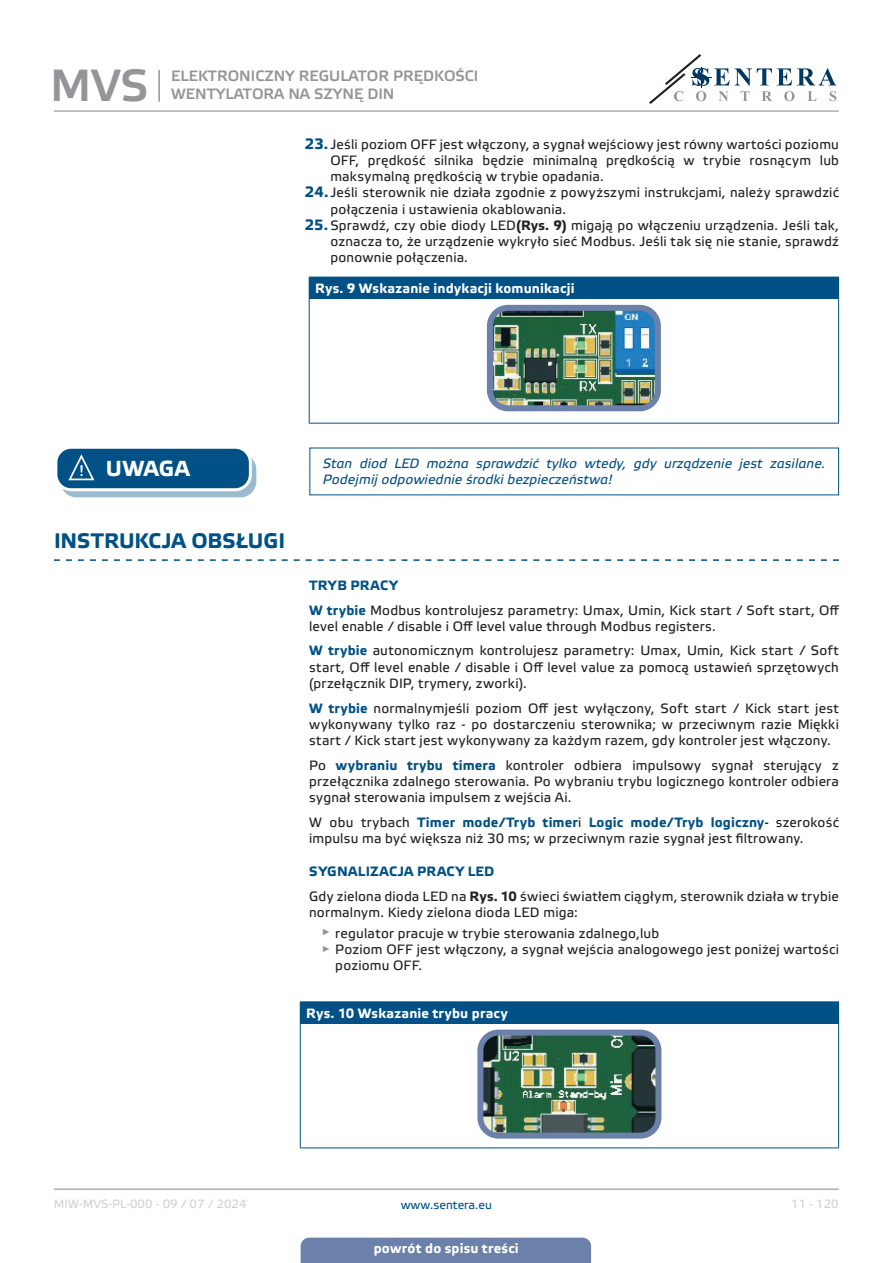
<style>
.page{position:relative;width:893px;height:1263px;background:#fff}
.page>*{position:absolute;margin:0;border:0;box-sizing:border-box;transform-origin:0 0}
.t1{font:45px "Etelka Medium Pro";color:#939598}
.t2{font:700 21.75px "Etelka Text Pro";letter-spacing:.005em;color:#fff}
.t3{font:700 21px "Etelka Text Pro";letter-spacing:-.005em;color:#015186}
.t4{font:15px/18px "Etelka Medium Pro";color:#939598}
.body{font:13.5px/16.2px "Etelka Text Pro";letter-spacing:.015em;color:#231f20;text-align:justify}
.attention{font:italic 13.5px/16.2px "Etelka Text Pro";letter-spacing:.01em;color:#015186}
.table_text{font:700 13.5px "Etelka Text Pro";letter-spacing:.015em;color:#fff}
.body-2{font:700 13.5px "Etelka Text Pro";letter-spacing:.02em;color:#015186}
.t5{font:12px "Etelka Text Pro";color:#d1d2d4}
.t6{font:12px "Etelka Text Pro";color:#015186}
.s1{font-weight:700;font-size:15px;color:#015186}
.s2{font-weight:700}
.s3{font-weight:700;color:#015186}
.s4{color:#000}
</style>
<div class="page">
<hr style="left:54px;top:111px;width:785px;height:1px;background:#939598">
<hr style="left:54px;top:1188px;width:785px;height:2px;background:#939598">
<svg style="left:649px;top:54px;width:187px;height:50px"></svg>
<div style="left:301px;top:1237px;width:290px;height:26px;background:#6c81aa"></div>
<hr style="left:158px;top:70px;width:2px;height:32px;background:#939598">
<svg style="left:54px;top:559px;width:785px;height:2px"></svg>
<div style="left:309px;top:277px;width:530px;height:22px;background:#015186"></div>
<hr style="left:309px;top:299px;width:1px;height:124px;background:#015186">
<hr style="left:838px;top:299px;width:1px;height:124px;background:#015186">
<hr style="left:309px;top:423px;width:530px;height:1px;background:#015186">
<img style="left:494px;top:312px;width:160px;height:92px">
<div style="left:487px;top:305px;width:174px;height:106px;border:6px solid #6c81aa;border-radius:18px"></div>
<div style="left:61px;top:454px;width:195px;height:43px;background:linear-gradient(to right,#9abacf,#9bbbd0);border-radius:15px"></div>
<div style="left:61px;top:454px;width:195px;height:43px;border:1px solid #015186;border-radius:15px"></div>
<div style="left:56px;top:447px;width:194px;height:43px;background:#015186;border-radius:15px"></div>
<div style="left:54px;top:446px;width:198px;height:45px;border:3px solid #fff;border-radius:15px"></div>
<svg style="left:67px;top:454px;width:38px;height:36px"></svg>
<div style="left:300px;top:1002px;width:539px;height:21px;background:#015186"></div>
<hr style="left:300px;top:1001px;width:539px;height:1px;background:#015186">
<hr style="left:300px;top:1023px;width:1px;height:124px;background:#015186">
<hr style="left:838px;top:1023px;width:1px;height:124px;background:#015186">
<hr style="left:300px;top:1147px;width:539px;height:1px;background:#015186">
<img style="left:484px;top:1036px;width:170px;height:95px">
<div style="left:477px;top:1029px;width:184px;height:109px;border:6px solid #6c81aa;border-radius:18px"></div>
<h1 class="t1" style="left:50px;top:61px;width:100px">MVS</h1>
<p class="t4" style="left:171px;top:67px;width:309px">ELEKTRONICZNY REGULATOR PRĘDKOŚCI<br>WENTYLATORA NA SZYNĘ DIN</p>
<p class="body" style="left:330px;top:137px;width:510px;text-indent:-26px"><span class="s1">23.</span> Jeśli poziom OFF jest włączony, a sygnał wejściowy jest równy wartości poziomu OFF, prędkość silnika będzie minimalną prędkością w trybie rosnącym lub maksymalną prędkością w trybie opadania.</p>
<p class="body" style="left:330px;top:185px;width:510px;text-indent:-26px"><span class="s1">24.</span> Jeśli sterownik nie działa zgodnie z powyższymi instrukcjami, należy sprawdzić połączenia i ustawienia okablowania.</p>
<p class="body" style="left:330px;top:218px;width:510px;text-indent:-26px"><span class="s1">25.</span> Sprawdź, czy obie diody LED<span class="s2">(Rys. 9)</span> migają po włączeniu urządzenia. Jeśli tak, oznacza to, że urządzenie wykryło sieć Modbus. Jeśli tak się nie stanie, sprawdź ponownie połączenia.</p>
<p class="table_text" style="left:315px;top:281px;width:261px">Rys. 9 Wskazanie indykacji komunikacji</p>
<p class="t2" style="left:106px;top:456px;width:86px">UWAGA</p>
<p class="t3" style="left:54px;top:529px;width:233px">INSTRUKCJA OBSŁUGI</p>
<p class="attention" style="left:323px;top:456px;width:504px">Stan diod LED można sprawdzić tylko wtedy, gdy urządzenie jest zasilane.<br>Podejmij odpowiednie środki bezpieczeństwa!</p>
<p class="body-2" style="left:309px;top:578px;width:90px">TRYB PRACY</p>
<p class="body" style="left:309px;top:603px;width:532px"><span class="s3">W trybie</span> Modbus kontrolujesz parametry: Umax, Umin, Kick start / Soft start, Off level enable / disable i Off level value through Modbus registers.</p>
<p class="body" style="left:309px;top:643px;width:531px"><span class="s3">W trybie</span> autonomicznym kontrolujesz parametry: Umax, Umin, Kick start / Soft start, Off level enable / disable i Off level value za pomocą ustawień sprzętowych (przełącznik DIP, trymery, zworki).</p>
<p class="body" style="left:309px;top:701px;width:531px"><span class="s3">W trybie</span> normalnymjeśli poziom Off jest wyłączony, Soft start / Kick start jest wykonywany tylko raz - po dostarczeniu sterownika; w przeciwnym razie Miękki start / Kick start jest wykonywany za każdym razem, gdy kontroler jest włączony.</p>
<p class="body" style="left:309px;top:758px;width:531px">Po <span class="s3">wybraniu trybu timera</span> kontroler odbiera impulsowy sygnał sterujący z przełącznika zdalnego sterowania. Po wybraniu trybu logicznego kontroler odbiera sygnał sterowania impulsem z wejścia Ai.</p>
<p class="body" style="left:309px;top:815px;width:531px">W obu trybach <span class="s3">Timer mode/Tryb timer</span>i <span class="s3">Logic mode/Tryb logiczny</span><span class="s4">-</span> szerokość impulsu ma być większa niż 30 ms; w przeciwnym razie sygnał jest filtrowany.</p>
<p class="body-2" style="left:309px;top:864px;width:187px">SYGNALIZACJA PRACY LED</p>
<p class="body" style="left:309px;top:889px;width:531px">Gdy zielona dioda LED na <span class="s2">Rys. 10</span> świeci światłem ciągłym, sterownik działa w trybie normalnym. Kiedy zielona dioda LED miga:</p>
<p class="body" style="left:322px;top:925px;width:339px"><sup>►</sup> regulator pracuje w trybie sterowania zdalnego,lub</p>
<p class="body" style="left:335px;top:942px;width:505px;text-indent:-13px"><sup>►</sup> Poziom OFF jest włączony, a sygnał wejścia analogowego jest poniżej wartości poziomu OFF.</p>
<p class="table_text" style="left:306px;top:1005px;width:203px">Rys. 10 Wskazanie trybu pracy</p>
<p class="t5" style="left:54px;top:1197px;width:194px">MIW-MVS-PL-000 - 09 / 07 / 2024</p>
<p class="t6" style="left:401px;top:1198px;width:93px">www.sentera.eu</p>
<p class="t5" style="left:791px;top:1197px;width:49px">11 - 120</p>
<p class="table_text" style="left:374px;top:1240px;width:147px">powrót do spisu treści</p>
</div>
